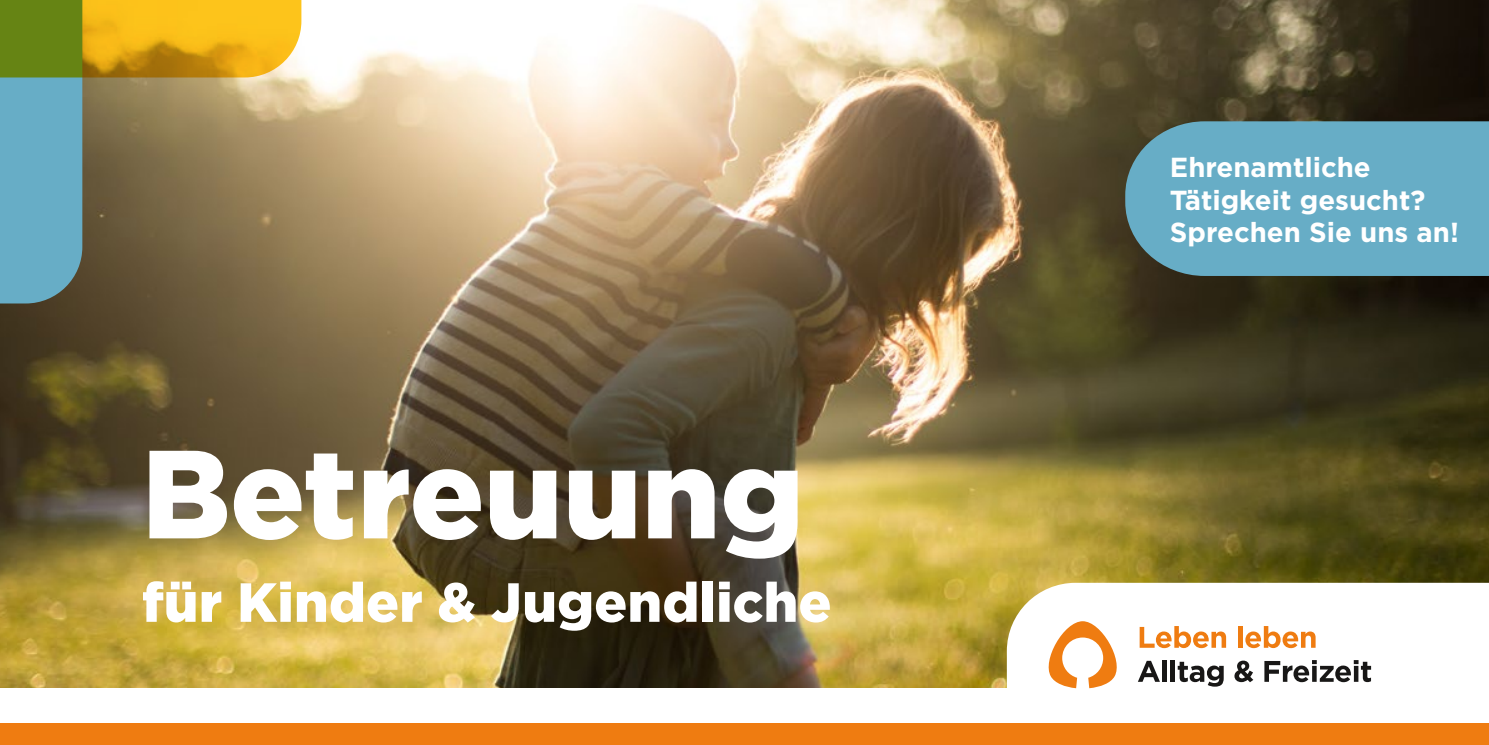
<style>
.page{position:relative;width:1489px;height:745px;background:#fff}
.page>*{position:absolute;margin:0;border:0;box-sizing:border-box;transform-origin:0 0}
.t1{font:900 125px "Gotham";color:#fff}
.t2{font:900 55px "Gotham";letter-spacing:.005em;color:#fff}
.t3{font:700 27.5px/32.5px "Gotham";color:#fff}
</style>
<div class="page">
<img style="left:0;top:0;width:1488px;height:687px">
<svg style="left:0;top:0;width:301px;height:303px;background:#908b59"></svg>
<div style="left:1125px;top:121px;width:363px;height:155px;background:#67adc6"></div>
<svg style="left:1006px;top:582px;width:482px;height:107px"></svg>
<div style="left:0;top:723px;width:1488px;height:21px;background:#ef7c11"></div>
<svg style="left:1041px;top:620px;width:82px;height:67px"></svg>
<svg style="left:1137px;top:660px;width:22px;height:21px"></svg>
<hr style="left:1162px;top:659px;width:4px;height:22px;background:#181716">
<div style="left:1170px;top:659px;width:5px;height:22px;background:#181716"></div>
<svg style="left:1177px;top:661px;width:46px;height:25px"></svg>
<svg style="left:1234px;top:660px;width:19px;height:21px"></svg>
<svg style="left:1264px;top:659px;width:106px;height:22px"></svg>
<svg style="left:1139px;top:625px;width:86px;height:22px"></svg>
<div style="left:1237px;top:625px;width:5px;height:22px;background:#ef7c11"></div>
<svg style="left:1245px;top:625px;width:70px;height:22px"></svg>
<h1 class="t1" style="left:142px;top:407px;width:663px">Betreuung</h1>
<h2 class="t2" style="left:142px;top:564px;width:691px">für Kinder &amp; Jugendliche</h2>
<p class="t3" style="left:1169px;top:151px;width:290px">Ehrenamtliche<br>Tätigkeit gesucht?<br>Sprechen Sie uns an!</p>
</div>
